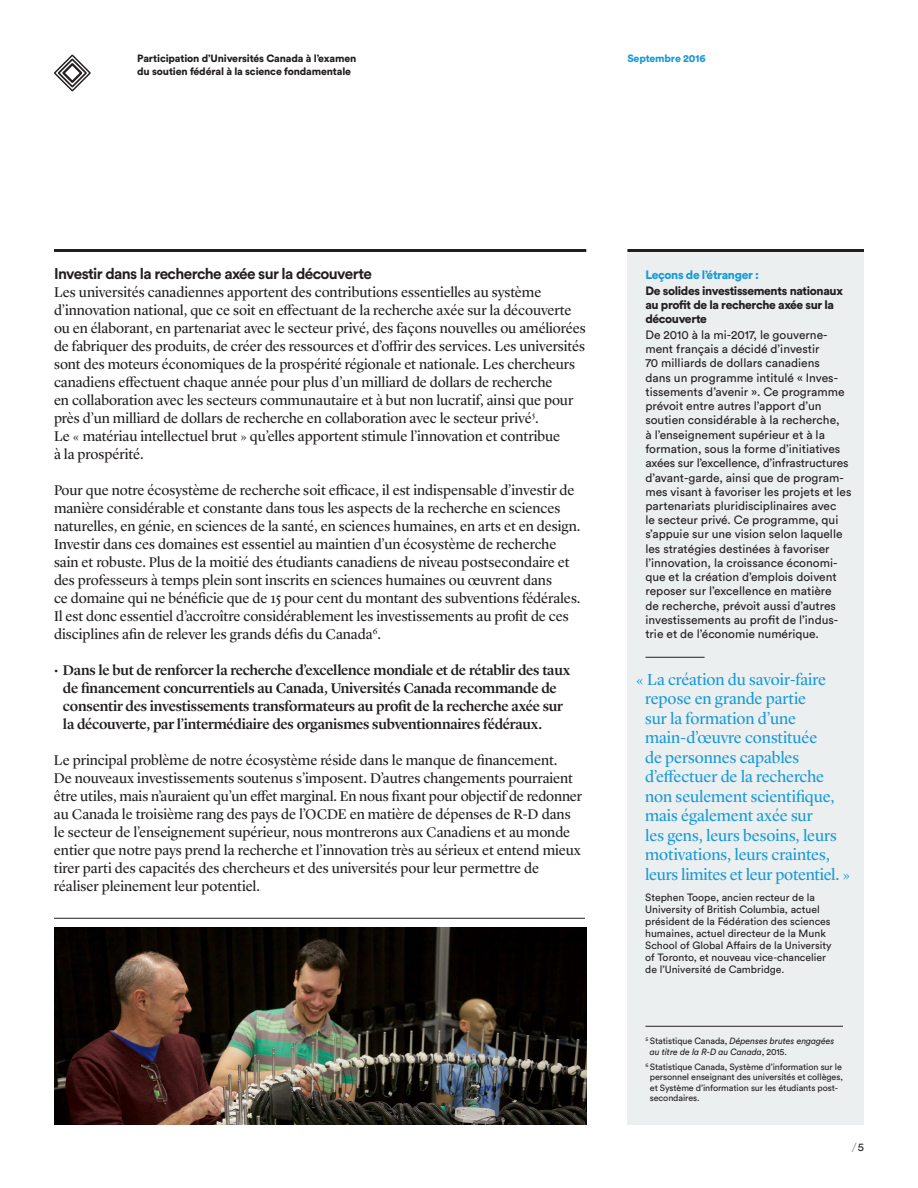
<style>
.page{position:relative;width:918px;height:1188px;background:#fff}
.page>*{position:absolute;margin:0;border:0;box-sizing:border-box;transform-origin:0 0}
.t1{font:16.5px/19.5px "Lyon Display";letter-spacing:-.005em;color:#179ad7}
.t2{font:700 15.3px "Circular Std";letter-spacing:-.04em;color:#231f20}
.t3{font:14.7px/18px "Lyon Display";letter-spacing:-.005em;color:#231f20}
.t4{font:500 14.7px/18px "Lyon Display";letter-spacing:-.02em;color:#231f20}
.t5{font:12px/14.2px "Circular Std";color:#231f20}
.t6{font:900 12px/14.2px "Circular Std";letter-spacing:-.03em;color:#231f20}
.t7{font:900 12px "Circular Std";letter-spacing:-.03em;color:#179ad7}
.t8{font:10.5px/12px "Circular Std";color:#231f20}
.t9{font:900 10.5px/12.8px "Circular Std";letter-spacing:-.015em;color:#231f20}
.t10{font:900 10.5px "Circular Std";letter-spacing:-.015em;color:#179ad7}
.t11{font:9.75px "Lyon Display";color:#231f20}
.t12{font:9px/10.5px "Circular Std";letter-spacing:-.01em;color:#231f20}
.t13{font:italic 9px/10.5px "Circular Std";letter-spacing:-.01em;color:#231f20}
.s1{font-style:normal}
.s2{font-family:"Circular Std";font-size:11.25px}
</style>
<div class="page">
<div style="left:627px;top:252px;width:237px;height:873px;background:#eceff0"></div>
<svg style="left:54px;top:55px;width:37px;height:36px"></svg>
<hr style="left:627px;top:249px;width:237px;height:3px;background:#231f20">
<hr style="left:54px;top:249px;width:532px;height:3px;background:#231f20">
<hr style="left:645px;top:657px;width:60px;height:1px;background:#231f20">
<hr style="left:54px;top:918px;width:531px;height:1px;background:#231f20">
<img style="left:54px;top:928px;width:532px;height:197px">
<hr style="left:645px;top:1026px;width:198px;height:1px;background:#231f20">
<p class="t9" style="left:137px;top:52px;width:221px">Participation d’Universités Canada à l’examen du soutien fédéral à la science fondamentale</p>
<p class="t10" style="left:627px;top:52px;width:80px">Septembre 2016</p>
<h3 class="t2" style="left:54px;top:264px;width:320px">Investir dans la recherche axée sur la découverte</h3>
<p class="t3" style="left:54px;top:282px;width:533px">Les universités canadiennes apportent des contributions essentielles au système d’innovation national, que ce soit en effectuant de la recherche axée sur la découverte ou en élaborant, en partenariat avec le secteur privé, des façons nouvelles ou améliorées de fabriquer des produits, de créer des ressources et d’offrir des services. Les universités sont des moteurs économiques de la prospérité régionale et nationale. Les chercheurs canadiens effectuent chaque année pour plus d’un milliard de dollars de recherche<br>en collaboration avec les secteurs communautaire et à but non lucratif, ainsi que pour près d’un milliard de dollars de recherche en collaboration avec le secteur privé<sup>5</sup>.<br>Le « matériau intellectuel brut » qu’elles apportent stimule l’innovation et contribue<br>à la prospérité.</p>
<p class="t3" style="left:54px;top:480px;width:528px">Pour que notre écosystème de recherche soit efficace, il est indispensable d’investir de manière considérable et constante dans tous les aspects de la recherche en sciences naturelles, en génie, en sciences de la santé, en sciences humaines, en arts et en design.<br>Investir dans ces domaines est essentiel au maintien d’un écosystème de recherche sain et robuste. Plus de la moitié des étudiants canadiens de niveau postsecondaire et des professeurs à temps plein sont inscrits en sciences humaines ou œuvrent dans<br>ce domaine qui ne bénéficie que de 15 pour cent du montant des subventions fédérales.<br>Il est donc essentiel d’accroître considérablement les investissements au profit de ces disciplines afin de relever les grands défis du Canada<sup>6</sup>.</p>
<p class="t4" style="left:63px;top:660px;width:509px;text-indent:-9px">• Dans le but de renforcer la recherche d’excellence mondiale et de rétablir des taux de financement concurrentiels au Canada, Universités Canada recommande de consentir des investissements transformateurs au profit de la recherche axée sur la découverte, par l’intermédiaire des organismes subventionnaires fédéraux.</p>
<p class="t3" style="left:54px;top:750px;width:530px">Le principal problème de notre écosystème réside dans le manque de financement.<br>De nouveaux investissements soutenus s’imposent. D’autres changements pourraient être utiles, mais n’auraient qu’un effet marginal. En nous fixant pour objectif de redonner au Canada le troisième rang des pays de l’OCDE en matière de dépenses de R-D dans le secteur de l’enseignement supérieur, nous montrerons aux Canadiens et au monde entier que notre pays prend la recherche et l’innovation très au sérieux et entend mieux tirer parti des capacités des chercheurs et des universités pour leur permettre de réaliser pleinement leur potentiel.</p>
<h3 class="t7" style="left:645px;top:267px;width:115px">Leçons de l’étranger :</h3>
<h3 class="t6" style="left:645px;top:283px;width:199px">De solides investissements nationaux au profit de la recherche axée sur la découverte</h3>
<p class="t5" style="left:645px;top:327px;width:208px">De 2010 à la mi-2017, le gouverne&shy;ment français a décidé d’investir<br>70 milliards de dollars canadiens<br>dans un programme intitulé « Inves&shy;tissements d’avenir ». Ce programme prévoit entre autres l’apport d’un soutien considérable à la recherche,<br>à l’enseignement supérieur et à la formation, sous la forme d’initiatives axées sur l’excellence, d’infrastructures d’avant-garde, ainsi que de program&shy;mes visant à favoriser les projets et les partenariats pluridisciplinaires avec<br>le secteur privé. Ce programme, qui s’appuie sur une vision selon laquelle les stratégies destinées à favoriser l’innovation, la croissance économi&shy;que et la création d’emplois doivent reposer sur l’excellence en matière<br>de recherche, prévoit aussi d’autres investissements au profit de l’indus&shy;trie et de l’économie numérique.</p>
<p class="t1" style="left:645px;top:668px;width:206px;text-indent:-9px">« La création du savoir-faire repose en grande partie<br>sur la formation d’une main-d’œuvre constituée<br>de per sonnes capables<br>d’effec tuer de la recherche non seulement scientifi que, mais également axée sur<br>les gens, leurs besoins, leurs moti va tions, leurs craintes, leurs limites et leur potentiel. »</p>
<p class="t8" style="left:645px;top:891px;width:188px">Stephen Toope, ancien recteur de la University of British Columbia, actuel président de la Fédération des sciences humaines, actuel directeur de la Munk School of Global Affairs de la University of Toronto, et nouveau vice-chancelier de l’Université de Cambridge.</p>
<p class="t13" style="left:650px;top:1036px;width:186px;text-indent:-4px"><sup>5</sup> <span class="s1">Statistique Canada,</span> Dépenses brutes engagées au titre de la R-D au Canada<span class="s1">, 2015.</span></p>
<p class="t12" style="left:650px;top:1061px;width:195px;text-indent:-5px"><sup>6</sup> Statistique Canada, Système d’information sur le personnel enseignant des universités et collèges, et Système d’information sur les étudiants post&shy;secondaires.</p>
<p class="t11" style="left:852px;top:1139px;width:13px">/ <span class="s2">5</span></p>
</div>
